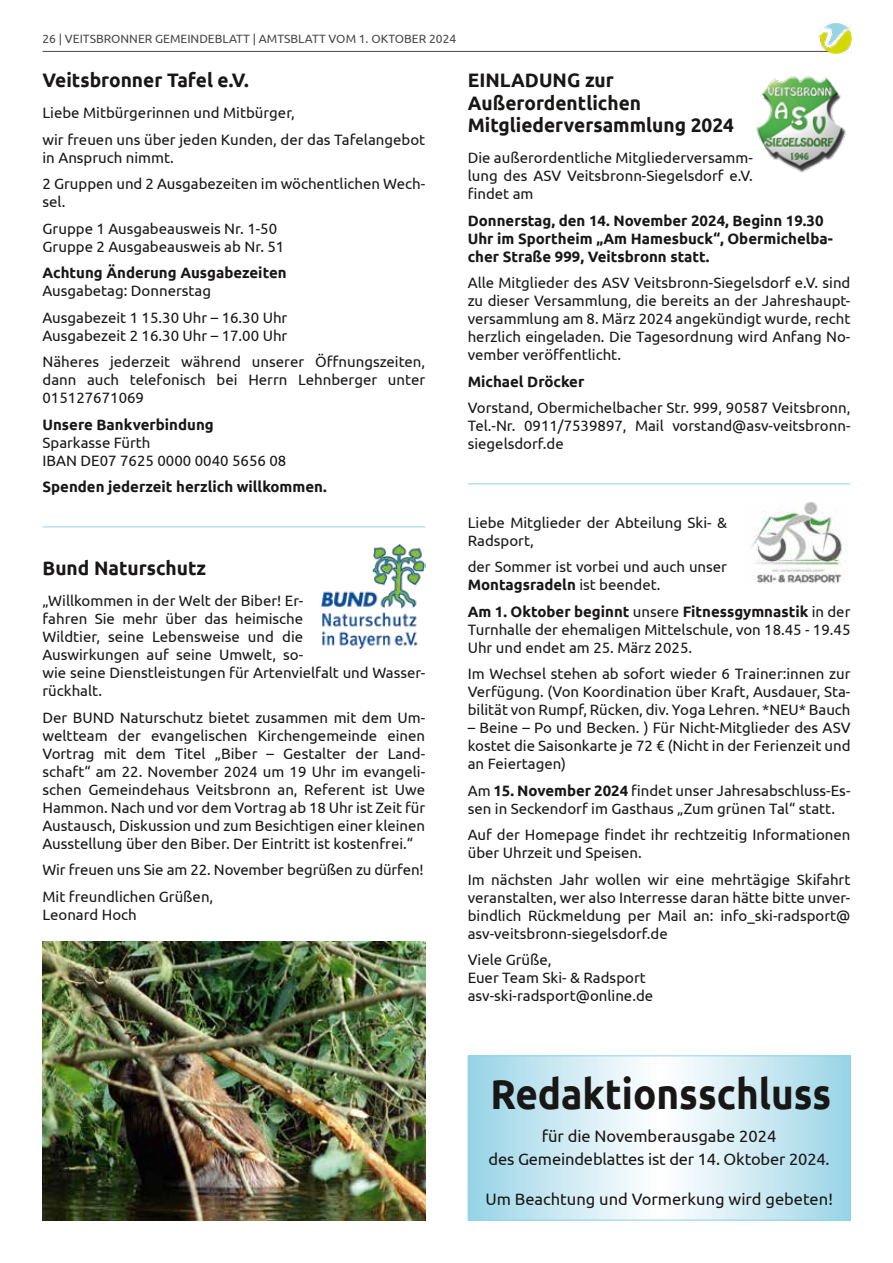
<style>
.page{position:relative;width:893px;height:1263px;background:#fff}
.page>*{position:absolute;margin:0;border:0;box-sizing:border-box;transform-origin:0 0}
.t1{font:700 42px "Ubuntu";color:#181716;scale:.92 1}
.t2{font:700 19.5px/22.5px "Ubuntu";color:#181716}
.t3{font:16.5px/22.5px "Ubuntu";color:#181716;text-align:center}
.t4{font:15px/18px "Ubuntu";color:#181716}
.t5{font:700 15px/18px "Ubuntu";color:#181716}
.t6{font:12px "Ubuntu";color:#484847}
.s1{font-weight:700}
</style>
<div class="page">
<hr style="left:43px;top:51px;width:786px;height:1px;background:#484847">
<img style="left:818px;top:23px;width:33px;height:31px">
<hr style="left:468px;top:483px;width:382px;height:1px;background:#94d3e5">
<img style="left:756px;top:76px;width:90px;height:97px">
<img style="left:752px;top:502px;width:96px;height:81px">
<hr style="left:43px;top:526px;width:382px;height:1px;background:#94d3e5">
<img style="left:321px;top:544px;width:104px;height:105px">
<img style="left:43px;top:941px;width:382px;height:279px">
<svg style="left:470px;top:1057px;width:378px;height:161px"></svg>
<div style="left:468px;top:1055px;width:382px;height:165px;border:1px solid #94d3e5"></div>
<p class="t6" style="left:43px;top:32px;width:415px">26 | VEITSBRONNER GEMEINDEBLATT | AMTSBLATT VOM 1. OKTOBER 2024</p>
<h2 class="t2" style="left:43px;top:69px;width:208px">Veitsbronner Tafel e.V.</h2>
<p class="t4" style="left:43px;top:99px;width:384px;line-height:26.5px">Liebe Mitbürgerinnen und Mitbürger,<br>wir freuen uns über jeden Kunden, der das Tafelangebot</p>
<p class="t4" style="left:43px;top:144px;width:384px;line-height:26.5px">in Anspruch nimmt.<br>2 Gruppen und 2 Ausgabezeiten im wöchentlichen Wech-</p>
<p class="t4" style="left:43px;top:188px;width:236px;line-height:26.5px">sel.<br>Gruppe 1 Ausgabeausweis Nr. 1-50</p>
<p class="t4" style="left:43px;top:237px;width:243px">Gruppe 2 Ausgabeausweis ab Nr. 51</p>
<p class="t5" style="left:43px;top:264px;width:246px">Achtung Änderung Ausgabezeiten</p>
<p class="t4" style="left:43px;top:277px;width:246px;line-height:26.5px">Ausgabetag: Donnerstag<br>Ausgabezeit 1 15.30 Uhr – 16.30 Uhr</p>
<p class="t4" style="left:43px;top:322px;width:384px;line-height:26.5px">Ausgabezeit 2 16.30 Uhr – 17.00 Uhr<br>Näheres jederzeit während unserer Öffnungszeiten,</p>
<p class="t4" style="left:43px;top:370px;width:384px">dann auch telefonisch bei Herrn Lehnberger unter<br>015127671069</p>
<p class="t5" style="left:43px;top:415px;width:173px">Unsere Bankverbindung</p>
<p class="t4" style="left:43px;top:433px;width:245px">Sparkasse Fürth<br>IBAN DE07 7625 0000 0040 5656 08</p>
<p class="t5" style="left:43px;top:478px;width:286px">Spenden jederzeit herzlich willkommen.</p>
<h2 class="t2" style="left:43px;top:557px;width:165px">Bund Naturschutz</h2>
<p class="t4" style="left:43px;top:591px;width:384px">„Willkommen in der Welt der Biber! Er-<br>fahren Sie mehr über das heimische<br>Wildtier, seine Lebensweise und die<br>Auswirkungen auf seine Umwelt, so-<br>wie seine Dienstleistungen für Artenvielfalt und Wasser&shy;rückhalt.</p>
<p class="t4" style="left:43px;top:708px;width:384px;text-align:justify">Der BUND Naturschutz bietet zusammen mit dem Um&shy;weltteam der evangelischen Kirchengemeinde einen Vortrag mit dem Titel „Biber – Gestalter der Land&shy;schaft“ am 22. November 2024 um 19 Uhr im evangeli&shy;schen Gemeindehaus Veitsbronn an, Referent ist Uwe Hammon. Nach und vor dem Vortrag ab 18 Uhr ist Zeit für Austausch, Diskussion und zum Besichtigen einer kleinen Ausstellung über den Biber. Der Eintritt ist kostenfrei.“</p>
<p class="t4" style="left:43px;top:856px;width:383px;line-height:26.5px">Wir freuen uns Sie am 22. November begrüßen zu dürfen!<br>Mit freundlichen Grüßen,</p>
<p class="t4" style="left:43px;top:905px;width:96px">Leonard Hoch</p>
<h2 class="t2" style="left:468px;top:69px;width:268px">EINLADUNG zur<br>Außerordentlichen<br>Mitgliederversammlung 2024</h2>
<p class="t4" style="left:468px;top:148px;width:287px;text-align:justify">Die außerordentliche Mitgliederversamm&shy;lung des ASV Veitsbronn-Siegelsdorf e.V. findet am</p>
<p class="t5" style="left:468px;top:211px;width:367px">Donnerstag, den 14. November 2024, Beginn 19.30<br>Uhr im Sportheim „Am Hamesbuck“, Obermichelba&shy;cher Straße 999, Veitsbronn statt.</p>
<p class="t4" style="left:468px;top:273px;width:384px;text-align:justify">Alle Mitglieder des ASV Veitsbronn-Siegelsdorf e.V. sind zu dieser Versammlung, die bereits an der Jahreshaupt&shy;versammlung am 8. März 2024 angekündigt wurde, recht herzlich eingeladen. Die Tagesordnung wird Anfang No&shy;vember veröffentlicht.</p>
<p class="t5" style="left:468px;top:372px;width:118px">Michael Dröcker</p>
<p class="t4" style="left:468px;top:398px;width:384px;text-align:justify">Vorstand, Obermichelbacher Str. 999, 90587 Veitsbronn, Tel.-Nr. 0911/7539897, Mail vorstand@asv-veitsbronn&shy;siegelsdorf.de</p>
<p class="t4" style="left:468px;top:513px;width:261px">Liebe Mitglieder der Abteilung Ski- &amp;<br>Radsport,</p>
<p class="t4" style="left:468px;top:557px;width:261px">der Sommer ist vorbei und auch unser<br><span class="s1">Montagsradeln</span> ist beendet.</p>
<p class="t4" style="left:468px;top:602px;width:384px;text-align:justify"><span class="s1">Am 1. Oktober beginnt</span> unsere <span class="s1">Fitnessgymnastik</span> in der Turnhalle der ehemaligen Mittelschule, von 18.45 - 19.45<br>Uhr und endet am 25. März 2025.</p>
<p class="t4" style="left:468px;top:664px;width:384px;text-align:justify">Im Wechsel stehen ab sofort wieder 6 Trainer:innen zur Verfügung. (Von Koordination über Kraft, Ausdauer, Sta&shy;bilität von Rumpf, Rücken, div. Yoga Lehren. *NEU* Bauch</p>
<p class="t4" style="left:468px;top:718px;width:384px;text-align:justify">– Beine – Po und Becken. ) Für Nicht-Mitglieder des ASV kostet die Saisonkarte je 72 € (Nicht in der Ferienzeit und an Feiertagen)</p>
<p class="t4" style="left:468px;top:781px;width:384px">Am <span class="s1">15. November 2024</span> findet unser Jahresabschluss-Es&shy;sen in Seckendorf im Gasthaus „Zum grünen Tal“ statt.</p>
<p class="t4" style="left:468px;top:825px;width:384px">Auf der Homepage findet ihr rechtzeitig Informationen über Uhrzeit und Speisen.</p>
<p class="t4" style="left:468px;top:870px;width:384px;text-align:justify">Im nächsten Jahr wollen wir eine mehrtägige Skifahrt veranstalten, wer also Interresse daran hätte bitte unver&shy;bindlich Rückmeldung per Mail an: info_ski-radsport@ asv-veitsbronn-siegelsdorf.de</p>
<p class="t4" style="left:468px;top:950px;width:187px">Viele Grüße,<br>Euer Team Ski- &amp; Radsport asv-ski-radsport@online.de</p>
<h1 class="t1" style="left:491px;top:1069px;width:372px">Redaktionsschluss</h1>
<p class="t3" style="left:489px;top:1125px;width:343px">für die Novemberausgabe 2024<br>des Gemeindeblattes ist der 14. Oktober 2024.</p>
<p class="t3" style="left:485px;top:1188px;width:349px">Um Beachtung und Vormerkung wird gebeten!</p>
</div>
